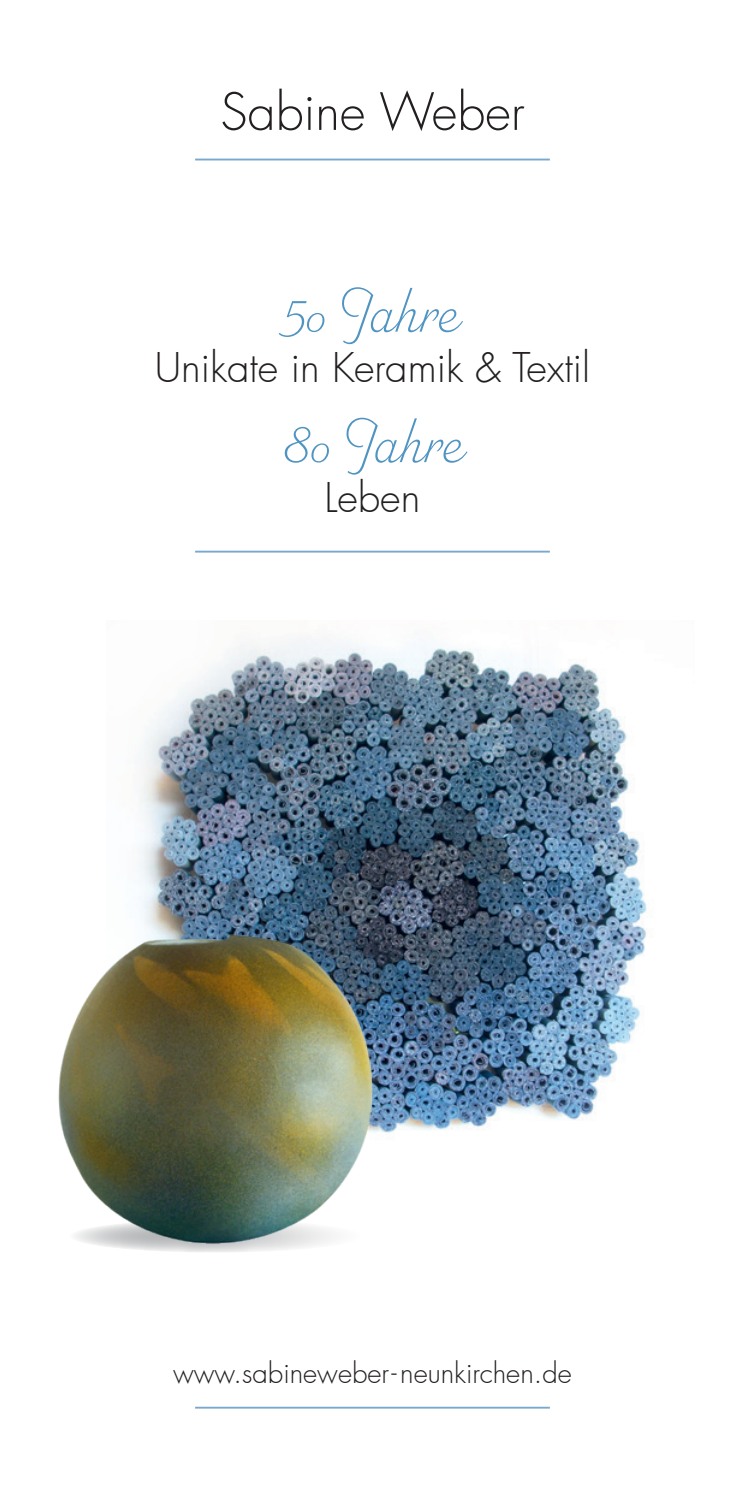
<style>
.page{position:relative;width:745px;height:1489px;background:#fff}
.page>*{position:absolute;margin:0;border:0;box-sizing:border-box;transform-origin:0 0}
.t1{font:100 62.5px "Parkside";letter-spacing:-.005em;color:#5094c2}
.t2{font:300 50px "Futura LT Pro";color:#231f20}
.t3{font:300 40px "Futura LT Pro";color:#231f20}
.t4{font:300 27.5px "Futura LT Pro";color:#231f20}
</style>
<div class="page">
<img style="left:139px;top:636px;width:508px;height:494px">
<img style="left:58px;top:891px;width:355px;height:361px">
<hr style="left:195px;top:159px;width:354px;height:1px;background:#78a8ce">
<hr style="left:195px;top:1406px;width:354px;height:2px;background:#78a8ce">
<hr style="left:195px;top:550px;width:354px;height:2px;background:#78a8ce">
<p class="t2" style="left:220px;top:79px;width:306px">Sabine Weber</p>
<p class="t1" style="left:281px;top:274px;width:178px">50 Jahre</p>
<p class="t3" style="left:155px;top:341px;width:436px">Unikate in Keramik &amp; Textil</p>
<p class="t1" style="left:282px;top:405px;width:182px">80 Jahre</p>
<p class="t3" style="left:324px;top:471px;width:97px">Leben</p>
<p class="t4" style="left:173px;top:1354px;width:400px">www.sabineweber- neunkirchen.de</p>
</div>
